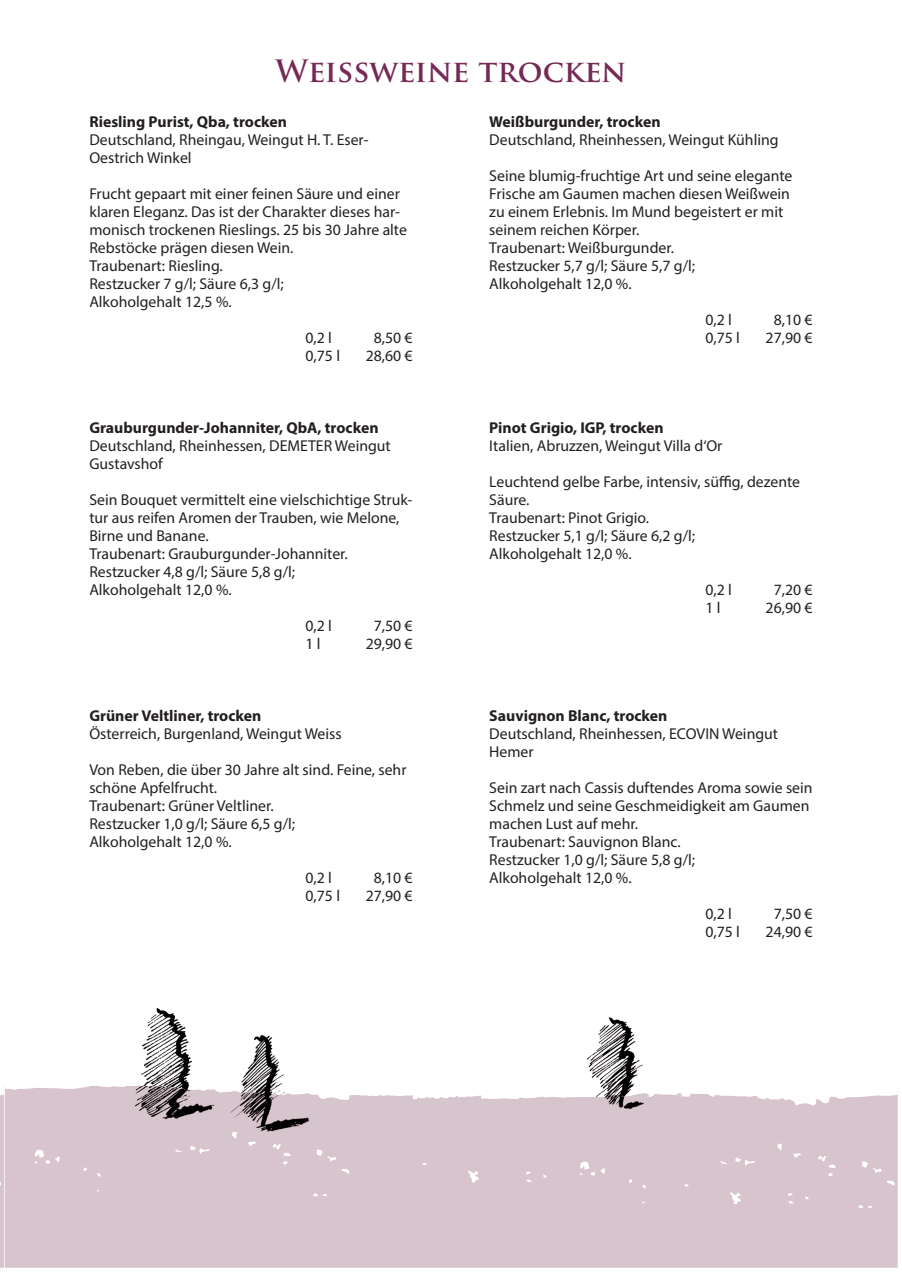
<style>
.page{position:relative;width:902px;height:1272px;background:#fff}
.page>*{position:absolute;margin:0;border:0;box-sizing:border-box;transform-origin:0 0}
.t1{font:700 30px "Trajan Pro";color:#742a55}
.t2{font:15.75px/18px "Myriad Pro";color:#231f20}
.t3{font:700 15.75px "Myriad Pro";color:#231f20}
</style>
<div class="page">
<svg style="left:0;top:1094px;width:4px;height:173px"></svg>
<div style="left:5px;top:1086px;width:892px;height:181px;background:#d7c4cd"></div>
<svg style="left:730px;top:1191px;width:12px;height:12px"></svg>
<svg style="left:683px;top:1183px;width:6px;height:3px"></svg>
<svg style="left:805px;top:1195px;width:4px;height:4px"></svg>
<svg style="left:787px;top:1192px;width:8px;height:11px"></svg>
<svg style="left:860px;top:1160px;width:21px;height:13px"></svg>
<svg style="left:792px;top:1153px;width:9px;height:5px"></svg>
<svg style="left:857px;top:1204px;width:15px;height:4px"></svg>
<svg style="left:886px;top:1180px;width:8px;height:6px"></svg>
<svg style="left:817px;top:1154px;width:19px;height:22px"></svg>
<svg style="left:776px;top:1143px;width:6px;height:7px"></svg>
<svg style="left:735px;top:1157px;width:20px;height:9px"></svg>
<svg style="left:720px;top:1160px;width:8px;height:4px"></svg>
<svg style="left:628px;top:1178px;width:4px;height:5px"></svg>
<svg style="left:641px;top:1184px;width:5px;height:4px"></svg>
<svg style="left:579px;top:1161px;width:26px;height:14px"></svg>
<svg style="left:468px;top:1169px;width:12px;height:13px"></svg>
<svg style="left:421px;top:1161px;width:7px;height:4px"></svg>
<svg style="left:543px;top:1174px;width:4px;height:4px"></svg>
<svg style="left:525px;top:1170px;width:8px;height:12px"></svg>
<svg style="left:315px;top:1149px;width:22px;height:12px"></svg>
<svg style="left:313px;top:1193px;width:14px;height:3px"></svg>
<svg style="left:341px;top:1168px;width:8px;height:6px"></svg>
<svg style="left:190px;top:1145px;width:20px;height:9px"></svg>
<svg style="left:175px;top:1148px;width:8px;height:4px"></svg>
<svg style="left:83px;top:1167px;width:4px;height:4px"></svg>
<svg style="left:96px;top:1173px;width:5px;height:3px"></svg>
<svg style="left:34px;top:1149px;width:26px;height:14px"></svg>
<img style="left:141px;top:1007px;width:143px;height:78px">
<img style="left:102px;top:1085px;width:557px;height:60px">
<svg style="left:272px;top:1143px;width:19px;height:21px"></svg>
<svg style="left:248px;top:1141px;width:8px;height:5px"></svg>
<svg style="left:231px;top:1131px;width:6px;height:7px"></svg>
<h1 class="t1" style="left:275px;top:52px;width:352px">Weißweine trocken</h1>
<p class="t3" style="left:89px;top:111px;width:199px">Riesling Purist, Qba, trocken</p>
<p class="t2" style="left:89px;top:130px;width:281px">Deutschland, Rheingau, Weingut H. T. Eser-<br>Oestrich Winkel</p>
<p class="t2" style="left:89px;top:184px;width:319px">Frucht gepaart mit einer feinen Säure und einer klaren Eleganz. Das ist der Charakter dieses har&shy;monisch trockenen Rieslings. 25 bis 30 Jahre alte Rebstöcke prägen diesen Wein.<br>Traubenart: Riesling.<br>Restzucker 7 g/l; Säure 6,3 g/l;<br>Alkoholgehalt 12,5 %.</p>
<p class="t2" style="left:305px;top:328px;width:28px">0,2 l</p>
<p class="t2" style="left:374px;top:328px;width:40px">8,50 €</p>
<p class="t2" style="left:305px;top:346px;width:36px">0,75 l</p>
<p class="t2" style="left:365px;top:346px;width:48px">28,60 €</p>
<p class="t3" style="left:89px;top:417px;width:291px">Grauburgunder-Johanniter, QbA, trocken</p>
<p class="t2" style="left:89px;top:436px;width:303px">Deutschland, Rheinhessen, DEMETER Weingut<br>Gustavshof</p>
<p class="t2" style="left:89px;top:490px;width:324px">Sein Bouquet vermittelt eine vielschichtige Struk&shy;tur aus reifen Aromen der Trauben, wie Melone, Birne und Banane.<br>Traubenart: Grauburgunder-Johanniter.<br>Restzucker 4,8 g/l; Säure 5,8 g/l;<br>Alkoholgehalt 12,0 %.</p>
<p class="t2" style="left:305px;top:616px;width:28px">0,2 l</p>
<p class="t2" style="left:374px;top:616px;width:40px">7,50 €</p>
<p class="t2" style="left:305px;top:634px;width:17px">1 l</p>
<p class="t2" style="left:365px;top:634px;width:48px">29,90 €</p>
<p class="t3" style="left:89px;top:705px;width:173px">Grüner Veltliner, trocken</p>
<p class="t2" style="left:89px;top:724px;width:254px">Österreich, Burgenland, Weingut Weiss</p>
<p class="t2" style="left:89px;top:760px;width:318px">Von Reben, die über 30 Jahre alt sind. Feine, sehr schöne Apfelfrucht.<br>Traubenart: Grüner Veltliner.<br>Restzucker 1,0 g/l; Säure 6,5 g/l;<br>Alkoholgehalt 12,0 %.</p>
<p class="t2" style="left:305px;top:868px;width:28px">0,2 l</p>
<p class="t2" style="left:374px;top:868px;width:40px">8,10 €</p>
<p class="t2" style="left:305px;top:886px;width:36px">0,75 l</p>
<p class="t2" style="left:365px;top:886px;width:48px">27,90 €</p>
<p class="t3" style="left:489px;top:111px;width:173px">Weißburgunder, trocken</p>
<p class="t2" style="left:489px;top:130px;width:291px">Deutschland, Rheinhessen, Weingut Kühling</p>
<p class="t2" style="left:489px;top:166px;width:304px">Seine blumig-fruchtige Art und seine elegante Frische am Gaumen machen diesen Weißwein zu einem Erlebnis. Im Mund begeistert er mit seinem reichen Körper.<br>Traubenart: Weißburgunder.<br>Restzucker 5,7 g/l; Säure 5,7 g/l;<br>Alkoholgehalt 12,0 %.</p>
<p class="t2" style="left:705px;top:310px;width:28px">0,2 l</p>
<p class="t2" style="left:773px;top:310px;width:40px">8,10 €</p>
<p class="t2" style="left:705px;top:328px;width:36px">0,75 l</p>
<p class="t2" style="left:765px;top:328px;width:48px">27,90 €</p>
<p class="t3" style="left:489px;top:417px;width:176px">Pinot Grigio, IGP, trocken</p>
<p class="t2" style="left:489px;top:436px;width:234px">Italien, Abruzzen, Weingut Villa d‘Or</p>
<p class="t2" style="left:489px;top:472px;width:312px">Leuchtend gelbe Farbe, intensiv, süffig, dezente<br>Säure.<br>Traubenart: Pinot Grigio.<br>Restzucker 5,1 g/l; Säure 6,2 g/l;<br>Alkoholgehalt 12,0 %.</p>
<p class="t2" style="left:705px;top:580px;width:28px">0,2 l</p>
<p class="t2" style="left:773px;top:580px;width:40px">7,20 €</p>
<p class="t2" style="left:705px;top:598px;width:17px">1 l</p>
<p class="t2" style="left:765px;top:598px;width:48px">26,90 €</p>
<p class="t3" style="left:489px;top:705px;width:180px">Sauvignon Blanc, trocken</p>
<p class="t2" style="left:489px;top:724px;width:290px">Deutschland, Rheinhessen, ECOVIN Weingut<br>Hemer</p>
<p class="t2" style="left:489px;top:778px;width:325px">Sein zart nach Cassis duftendes Aroma sowie sein Schmelz und seine Geschmeidigkeit am Gaumen machen Lust auf mehr.<br>Traubenart: Sauvignon Blanc.<br>Restzucker 1,0 g/l; Säure 5,8 g/l;<br>Alkoholgehalt 12,0 %.</p>
<p class="t2" style="left:705px;top:904px;width:28px">0,2 l</p>
<p class="t2" style="left:773px;top:904px;width:40px">7,50 €</p>
<p class="t2" style="left:705px;top:922px;width:36px">0,75 l</p>
<p class="t2" style="left:765px;top:922px;width:48px">24,90 €</p>
</div>
